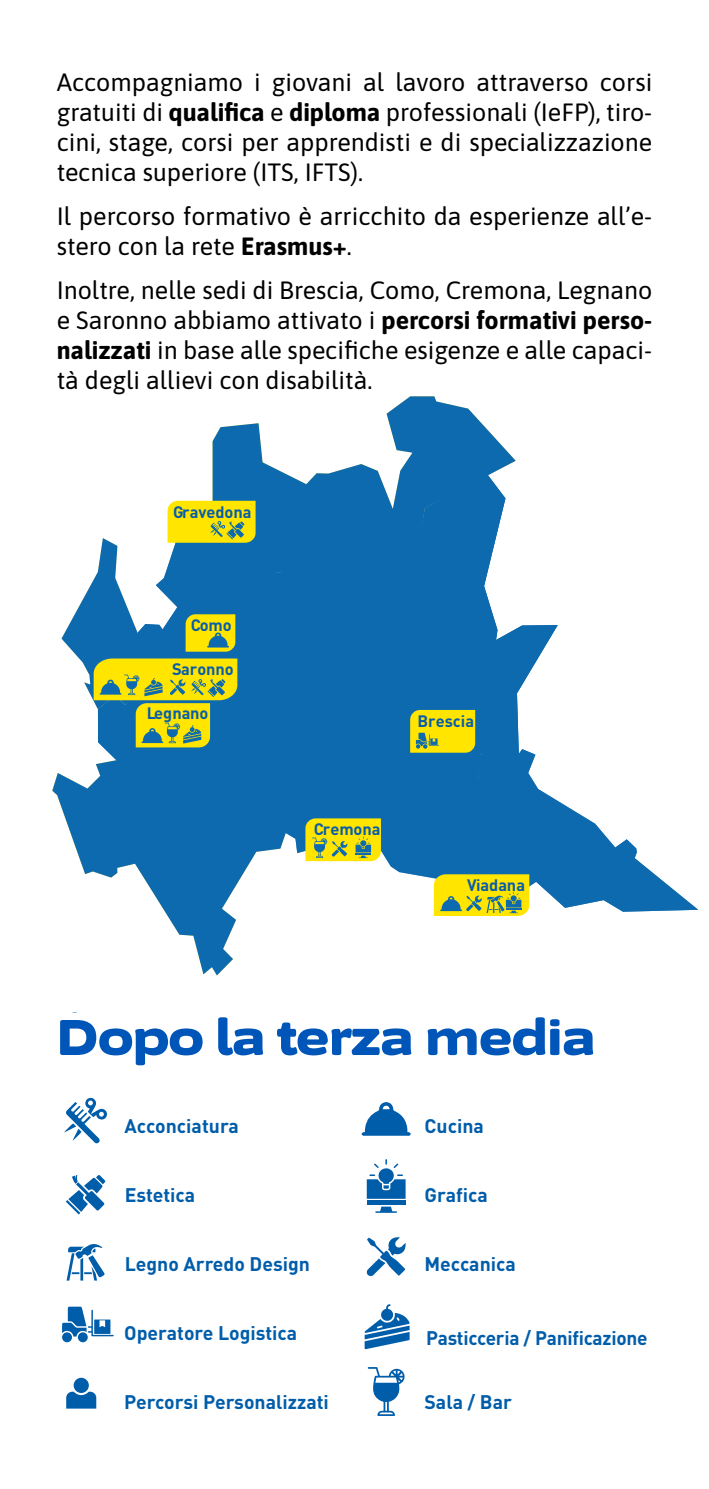
<style>
.page{position:relative;width:709px;height:1489px;background:#fff}
.page>*{position:absolute;margin:0;border:0;box-sizing:border-box;transform-origin:0 0}
.t1{font:900 50px "Asap Expanded";color:#0055b8}
.t2{font:25px/30px "Asap";color:#000;text-align:justify}
.t3{font:700 19.5px "DIN Pro";color:#005daa}
.t4{font:700 16.5px "DIN Pro";letter-spacing:-.005em;color:#095da9}
</style>
<div class="page">
<svg style="left:366px;top:1237px;width:39px;height:39px"></svg>
<svg style="left:364px;top:1304px;width:46px;height:45px"></svg>
<svg style="left:368px;top:1367px;width:37px;height:48px"></svg>
<svg style="left:64px;top:1097px;width:43px;height:46px"></svg>
<svg style="left:361px;top:1102px;width:50px;height:33px"></svg>
<hr style="left:367px;top:1200px;width:38px;height:4px;background:#005daa">
<svg style="left:375px;top:1206px;width:22px;height:6px"></svg>
<svg style="left:367px;top:1159px;width:38px;height:39px"></svg>
<svg style="left:66px;top:1174px;width:39px;height:40px"></svg>
<svg style="left:67px;top:1244px;width:38px;height:36px"></svg>
<div style="left:62px;top:1332px;width:10px;height:10px;background:#005daa;border-radius:50%"></div>
<div style="left:78px;top:1332px;width:10px;height:10px;background:#005daa;border-radius:50%"></div>
<svg style="left:62px;top:1306px;width:52px;height:30px"></svg>
<div style="left:74px;top:1377px;width:15px;height:15px;background:#005daa;border-radius:50%"></div>
<svg style="left:66px;top:1391px;width:30px;height:17px"></svg>
<svg style="left:52px;top:773px;width:184px;height:202px"></svg>
<svg style="left:212px;top:396px;width:303px;height:104px;fill:#0d6aaf"></svg>
<svg style="left:61px;top:500px;width:637px;height:416px"></svg>
<p class="t2" style="left:57px;top:69px;width:597px">Accompagniamo i giovani al lavoro attraverso corsi gratuiti di qualifica e diploma professionali (IeFP), tiro&shy;cini, stage, corsi per apprendisti e di specializzazione tecnica superiore (ITS, IFTS).</p>
<p class="t2" style="left:57px;top:203px;width:597px">Il percorso formativo è arricchito da esperienze all’e&shy;stero con la rete Erasmus+.</p>
<p class="t2" style="left:57px;top:277px;width:597px">Inoltre, nelle sedi di Brescia, Como, Cremona, Legnano e Saronno abbiamo attivato i percorsi formativi perso&shy;nalizzati in base alle specifiche esigenze e alle capaci&shy;tà degli allievi con disabilità.</p>
<p class="t4" style="left:173px;top:505px;width:80px">Gravedona</p>
<p class="t4" style="left:191px;top:618px;width:43px">Como</p>
<p class="t4" style="left:172px;top:662px;width:63px">Saronno</p>
<p class="t4" style="left:147px;top:705px;width:63px">Legnano</p>
<p class="t4" style="left:417px;top:714px;width:58px">Brescia</p>
<p class="t4" style="left:314px;top:822px;width:68px">Cremona</p>
<p class="t4" style="left:467px;top:878px;width:59px">Viadana</p>
<h1 class="t1" style="left:57px;top:1017px;width:540px">Dopo la terza media</h1>
<p class="t3" style="left:125px;top:1117px;width:116px">Acconciatura</p>
<p class="t3" style="left:424px;top:1117px;width:61px">Cucina</p>
<p class="t3" style="left:125px;top:1186px;width:72px">Estetica</p>
<p class="t3" style="left:424px;top:1186px;width:65px">Grafica</p>
<p class="t3" style="left:125px;top:1256px;width:187px">Legno Arredo Design</p>
<p class="t3" style="left:424px;top:1256px;width:93px">Meccanica</p>
<p class="t3" style="left:124px;top:1325px;width:175px">Operatore Logistica</p>
<p class="t3" style="left:426px;top:1329px;width:223px">Pasticceria / Panificazione</p>
<p class="t3" style="left:124px;top:1394px;width:206px">Percorsi Personalizzati</p>
<p class="t3" style="left:424px;top:1394px;width:89px">Sala / Bar</p>
</div>
